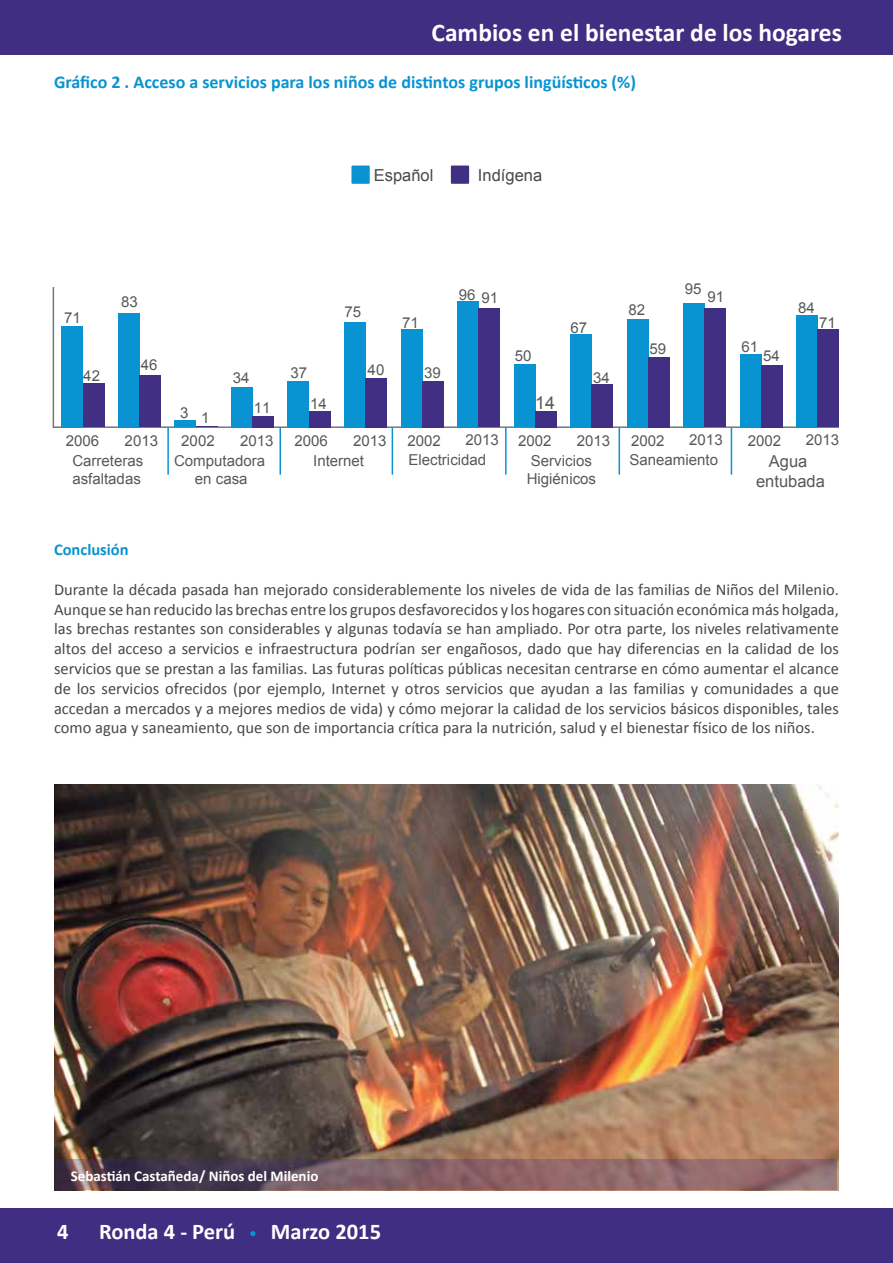
<style>
.page{position:relative;width:893px;height:1263px;background:#fff}
.page>*{position:absolute;margin:0;border:0;box-sizing:border-box;transform-origin:0 0}
.t1{font:700 25.5px "Calibri";color:#fff}
.t2{font:700 22.5px "Calibri";color:#fff}
.t3{font:700 18px "Calibri";color:#0993d2}
.t4{font:17.85px "Arial";color:#56595a}
.t5{font:16.5px/19.8px "Calibri";color:#48484a;text-align:justify}
.t6{font:16.5px "Arial";color:#48484a}
.t7{font:16.5px/19.8px "Arial";color:#56595a;text-align:center}
.t8{font:700 16.5px "Calibri";color:#0993d2}
.t9{font:15px/18px "Arial";color:#56595a}
.t10{font:700 15px "Calibri";color:#fff}
</style>
<div class="page">
<div style="left:0;top:0;width:893px;height:54px;background:#402e82"></div>
<div style="left:0;top:1209px;width:893px;height:54px;background:#402e82"></div>
<svg style="left:250px;top:1231px;width:6px;height:5px"></svg>
<div style="left:351px;top:166px;width:19px;height:18px;background:#0993d2"></div>
<div style="left:451px;top:166px;width:18px;height:18px;background:#402f83"></div>
<img style="left:54px;top:784px;width:785px;height:407px">
<svg style="left:56px;top:1160px;width:781px;height:30px;background:#775861"></svg>
<svg style="left:52px;top:287px;width:787px;height:142px"></svg>
<hr style="left:167px;top:427px;width:2px;height:48px;background:#0993d2">
<hr style="left:279px;top:427px;width:2px;height:48px;background:#0993d2">
<hr style="left:392px;top:427px;width:1px;height:48px;background:#0993d2">
<hr style="left:505px;top:427px;width:2px;height:48px;background:#0993d2">
<hr style="left:619px;top:427px;width:1px;height:48px;background:#0993d2">
<hr style="left:731px;top:427px;width:1px;height:48px;background:#0993d2">
<div style="left:62px;top:326px;width:21px;height:101px;background:#0993d2"></div>
<div style="left:83px;top:383px;width:21px;height:44px;background:#402f83"></div>
<div style="left:118px;top:313px;width:21px;height:114px;background:#0993d2"></div>
<div style="left:139px;top:375px;width:22px;height:52px;background:#402f83"></div>
<div style="left:175px;top:420px;width:21px;height:7px;background:#0993d2"></div>
<svg style="left:196px;top:427px;width:21px;height:1px"></svg>
<div style="left:231px;top:387px;width:21px;height:40px;background:#0993d2"></div>
<div style="left:252px;top:416px;width:22px;height:11px;background:#402f83"></div>
<div style="left:288px;top:381px;width:21px;height:46px;background:#0993d2"></div>
<div style="left:309px;top:411px;width:21px;height:16px;background:#402f83"></div>
<div style="left:344px;top:322px;width:22px;height:105px;background:#0993d2"></div>
<div style="left:366px;top:378px;width:21px;height:49px;background:#402f83"></div>
<div style="left:401px;top:329px;width:21px;height:98px;background:#0993d2"></div>
<div style="left:422px;top:381px;width:21px;height:46px;background:#402f83"></div>
<div style="left:457px;top:301px;width:22px;height:126px;background:#0993d2"></div>
<div style="left:479px;top:308px;width:21px;height:119px;background:#402f83"></div>
<div style="left:514px;top:364px;width:21px;height:63px;background:#0993d2"></div>
<div style="left:535px;top:411px;width:21px;height:16px;background:#402f83"></div>
<div style="left:570px;top:334px;width:22px;height:93px;background:#0993d2"></div>
<div style="left:592px;top:384px;width:21px;height:43px;background:#402f83"></div>
<div style="left:627px;top:319px;width:21px;height:108px;background:#0993d2"></div>
<div style="left:648px;top:357px;width:21px;height:70px;background:#402f83"></div>
<div style="left:683px;top:303px;width:22px;height:124px;background:#0993d2"></div>
<div style="left:705px;top:308px;width:21px;height:119px;background:#402f83"></div>
<div style="left:740px;top:354px;width:21px;height:73px;background:#0993d2"></div>
<div style="left:761px;top:365px;width:21px;height:62px;background:#402f83"></div>
<div style="left:797px;top:315px;width:21px;height:112px;background:#0993d2"></div>
<div style="left:818px;top:329px;width:21px;height:98px;background:#402f83"></div>
<h1 class="t1" style="left:431px;top:16px;width:412px">Cambios en el bienestar de los hogares</h1>
<p class="t3" style="left:54px;top:70px;width:583px">Gráfico 2 . Acceso a servicios para los niños de distintos grupos lingüísticos (%)</p>
<p class="t6" style="left:374px;top:164px;width:61px">Español</p>
<p class="t6" style="left:478px;top:164px;width:66px">Indígena</p>
<p class="t9" style="left:64px;top:309px;width:18px">71</p>
<p class="t9" style="left:83px;top:367px;width:18px">42</p>
<p class="t9" style="left:121px;top:293px;width:18px">83</p>
<p class="t9" style="left:141px;top:356px;width:18px">46</p>
<p class="t9" style="left:180px;top:406px;width:31px">3 1</p>
<p class="t9" style="left:344px;top:303px;width:18px">75</p>
<p class="t9" style="left:233px;top:369px;width:18px">34</p>
<p class="t9" style="left:291px;top:364px;width:18px">37</p>
<p class="t9" style="left:368px;top:361px;width:18px">40</p>
<p class="t9" style="left:402px;top:314px;width:18px">71</p>
<p class="t9" style="left:424px;top:364px;width:18px">39</p>
<p class="t9" style="left:459px;top:286px;width:18px">96</p>
<p class="t9" style="left:481px;top:289px;width:18px">91</p>
<p class="t9" style="left:515px;top:347px;width:18px">50</p>
<p class="t9" style="left:254px;top:399px;width:18px">11</p>
<p class="t9" style="left:310px;top:395px;width:18px">14</p>
<p class="t4" style="left:535px;top:391px;width:21px">14</p>
<p class="t9" style="left:570px;top:319px;width:18px">67</p>
<p class="t9" style="left:593px;top:369px;width:18px">34</p>
<p class="t9" style="left:125px;top:432px;width:35px">2013</p>
<p class="t9" style="left:181px;top:432px;width:35px">2002</p>
<p class="t9" style="left:240px;top:432px;width:35px">2013</p>
<p class="t9" style="left:294px;top:432px;width:35px">2006</p>
<p class="t9" style="left:353px;top:432px;width:35px">2013</p>
<p class="t9" style="left:407px;top:432px;width:35px">2002</p>
<p class="t9" style="left:465px;top:431px;width:35px">2013</p>
<p class="t9" style="left:72px;top:431px;width:73px;line-height:19.8px;text-indent:-6px">2006<br>Carreteras</p>
<p class="t9" style="left:72px;top:470px;width:70px">asfaltadas</p>
<p class="t9" style="left:174px;top:452px;width:93px;text-align:center">Computadora en casa</p>
<p class="t9" style="left:313px;top:452px;width:53px">Internet</p>
<p class="t9" style="left:409px;top:451px;width:79px">Electricidad</p>
<p class="t9" style="left:518px;top:432px;width:35px">2002</p>
<p class="t9" style="left:577px;top:432px;width:35px">2013</p>
<p class="t9" style="left:527px;top:452px;width:71px">Servicios<br>Higiénicos</p>
<p class="t9" style="left:628px;top:301px;width:18px">82</p>
<p class="t9" style="left:685px;top:279px;width:18px">95</p>
<p class="t9" style="left:707px;top:288px;width:18px">91</p>
<p class="t9" style="left:650px;top:340px;width:18px">59</p>
<p class="t9" style="left:741px;top:338px;width:18px">61</p>
<p class="t9" style="left:763px;top:347px;width:18px">54</p>
<p class="t9" style="left:798px;top:299px;width:18px">84</p>
<p class="t9" style="left:819px;top:314px;width:18px">71</p>
<p class="t9" style="left:631px;top:432px;width:35px">2002</p>
<p class="t9" style="left:689px;top:431px;width:35px">2013</p>
<p class="t9" style="left:748px;top:432px;width:35px">2002</p>
<p class="t9" style="left:806px;top:431px;width:35px">2013</p>
<p class="t9" style="left:629px;top:451px;width:90px">Saneamiento</p>
<p class="t7" style="left:756px;top:451px;width:70px">Agua entubada</p>
<p class="t8" style="left:54px;top:539px;width:76px">Conclusión</p>
<p class="t5" style="left:54px;top:579px;width:786px">Durante la década pasada han mejorado considerablemente los niveles de vida de las familias de Niños del Milenio.<br>Aunque se han reducido las brechas entre los grupos desfavorecidos y los hogares con situación económica más holgada, las brechas restantes son considerables y algunas todavía se han ampliado. Por otra parte, los niveles relativamente altos del acceso a servicios e infraestructura podrían ser engañosos, dado que hay diferencias en la calidad de los servicios que se prestan a las familias. Las futuras políticas públicas necesitan centrarse en cómo aumentar el alcance de los servicios ofrecidos (por ejemplo, Internet y otros servicios que ayudan a las familias y comunidades a que accedan a mercados y a mejores medios de vida) y cómo mejorar la calidad de los servicios básicos disponibles, tales como agua y saneamiento, que son de importancia crítica para la nutrición, salud y el bienestar físico de los niños.</p>
<p class="t10" style="left:71px;top:1166px;width:249px">Sebastián Castañeda/ Niños del Milenio</p>
<h2 class="t2" style="left:57px;top:1217px;width:13px">4</h2>
<h2 class="t2" style="left:99px;top:1217px;width:138px">Ronda 4 - Perú</h2>
<h2 class="t2" style="left:271px;top:1217px;width:112px">Marzo 2015</h2>
</div>
